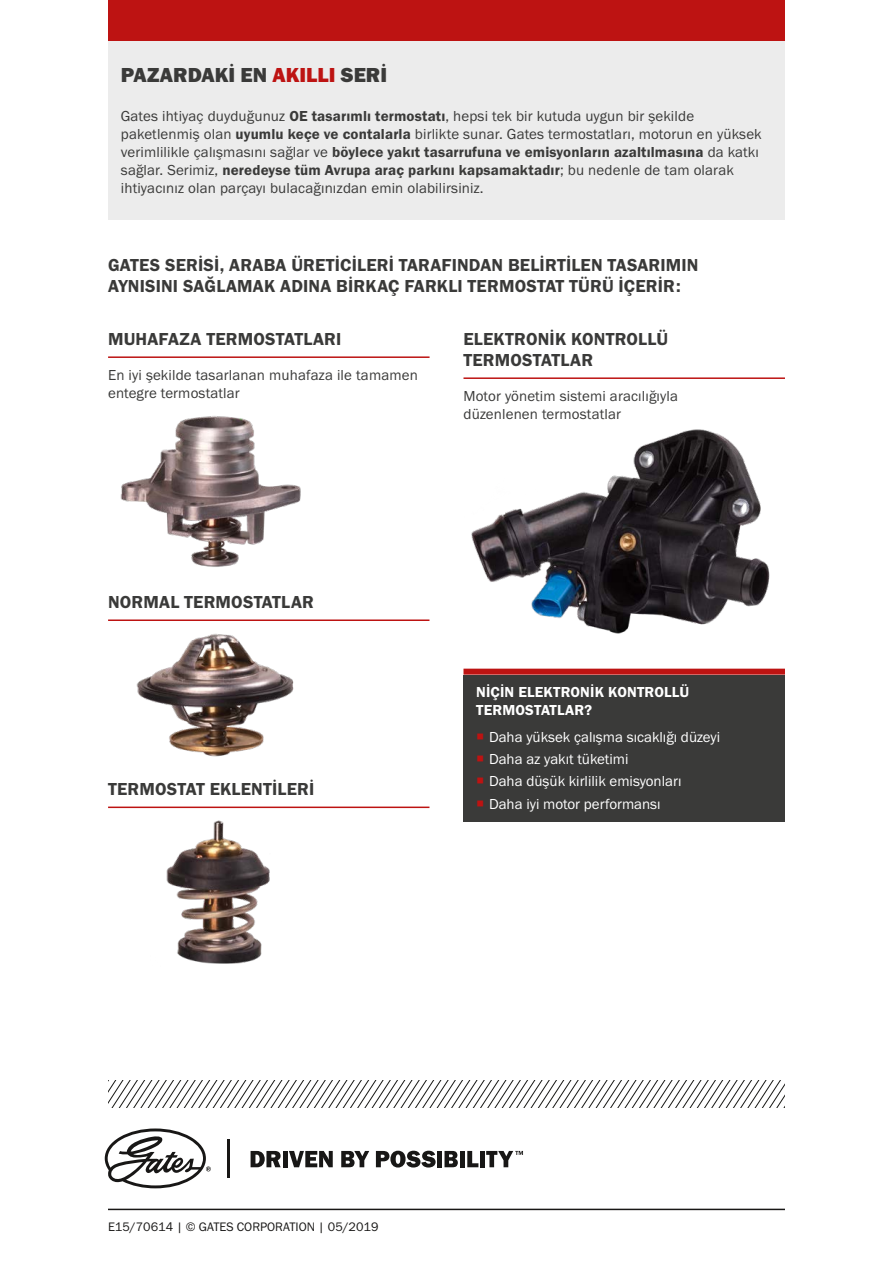
<style>
.page{position:relative;width:893px;height:1263px;background:#fff}
.page>*{position:absolute;margin:0;border:0;box-sizing:border-box;transform-origin:0 0}
.BODY_-_Title{font:21px "Franklin Gothic URW Hea";color:#3a3a39}
.BODY_-_Subtitle{font:18px/21px "Franklin Gothic URW Dem";letter-spacing:.01em;color:#3a3a39}
.BODY_-__Subtitle_-_R{font:18px/21px "Franklin Gothic URW Dem";letter-spacing:.01em;color:#3a3a39}
.BODY_-_Copy{font:15px/18px "Franklin Gothic URW Boo";letter-spacing:.01em;color:#3a3a39}
.t1{font:15px "Franklin Gothic URW Boo";color:#fff}
.BODY_-_Black_frame{font:15px/18px "Franklin Gothic URW Dem";letter-spacing:.01em;color:#fff}
.BODY_-_Footer{font:12.75px "Franklin Gothic URW Boo";color:#181716}
.s1{color:#bd1312}
.s2{font-family:"Franklin Gothic URW Dem"}
</style>
<div class="page">
<hr style="left:108px;top:1209px;width:677px;height:1px;background:#181716">
<hr style="left:227px;top:1139px;width:3px;height:39px;background:#181716">
<svg style="left:251px;top:1151px;width:30px;height:16px"></svg>
<div style="left:283px;top:1151px;width:5px;height:16px;background:#181716"></div>
<svg style="left:289px;top:1151px;width:44px;height:16px"></svg>
<svg style="left:341px;top:1151px;width:28px;height:16px"></svg>
<svg style="left:376px;top:1151px;width:60px;height:16px"></svg>
<div style="left:437px;top:1151px;width:5px;height:16px;background:#181716"></div>
<svg style="left:444px;top:1151px;width:14px;height:16px"></svg>
<div style="left:460px;top:1151px;width:5px;height:16px;background:#181716"></div>
<svg style="left:467px;top:1151px;width:11px;height:16px"></svg>
<div style="left:480px;top:1151px;width:5px;height:16px;background:#181716"></div>
<svg style="left:486px;top:1151px;width:37px;height:16px"></svg>
<svg style="left:105px;top:1128px;width:106px;height:60px"></svg>
<svg style="left:108px;top:1080px;width:677px;height:27px"></svg>
<img style="left:120px;top:416px;width:181px;height:151px">
<img style="left:166px;top:820px;width:104px;height:144px">
<img style="left:471px;top:429px;width:299px;height:205px">
<img style="left:136px;top:633px;width:158px;height:124px">
<div style="left:108px;top:40px;width:677px;height:180px;background:#ececec"></div>
<hr style="left:463px;top:377px;width:322px;height:2px;background:#bd1312">
<hr style="left:108px;top:806px;width:321px;height:2px;background:#bd1312">
<hr style="left:108px;top:356px;width:322px;height:2px;background:#bd1312">
<div style="left:463px;top:675px;width:322px;height:146px;background:#3a3a39"></div>
<div style="left:463px;top:669px;width:322px;height:6px;background:#bd1312"></div>
<hr style="left:108px;top:619px;width:321px;height:2px;background:#bd1312">
<div style="left:108px;top:0;width:677px;height:40px;background:#bd1312"></div>
<p class="BODY_-_Title" style="left:121px;top:61px;width:268px">PAZARDAKİ EN <span class="s1">AKILLI</span> SERİ</p>
<p class="BODY_-_Copy" style="left:121px;top:106px;width:642px">Gates ihtiyaç duyduğunuz <span class="s2">OE tasarımlı termostatı</span>, hepsi tek bir kutuda uygun bir şekilde paketlenmiş olan <span class="s2">uyumlu keçe ve contalarla</span> birlikte sunar. Gates termostatları, motorun en yüksek verimlilikle çalışmasını sağlar ve <span class="s2">böylece yakıt tasarrufuna ve emisyonların azaltılmasına</span> da katkı sağlar. Serimiz, <span class="s2">neredeyse tüm Avrupa araç parkını kapsamaktadır</span>; bu nedenle de tam olarak ihtiyacınız olan parçayı bulacağınızdan emin olabilirsiniz.</p>
<p class="BODY_-_Subtitle" style="left:108px;top:254px;width:592px">GATES SERİSİ, ARABA ÜRETİCİLERİ TARAFINDAN BELİRTİLEN TASARIMIN<br>AYNISINI SAĞLAMAK ADINA BİRKAÇ FARKLI TERMOSTAT TÜRÜ İÇERİR:</p>
<p class="BODY_-__Subtitle_-_R" style="left:108px;top:328px;width:235px">MUHAFAZA TERMOSTATLARI</p>
<p class="BODY_-_Copy" style="left:108px;top:366px;width:311px">En iyi şekilde tasarlanan muhafaza ile tamamen entegre termostatlar</p>
<p class="BODY_-__Subtitle_-_R" style="left:463px;top:328px;width:206px">ELEKTRONIK KONTROLLÜ<br>TERMOSTATLAR</p>
<p class="BODY_-_Copy" style="left:463px;top:387px;width:216px">Motor yönetim sistemi aracılığıyla düzenlenen termostatlar</p>
<p class="BODY_-__Subtitle_-_R" style="left:108px;top:591px;width:207px">NORMAL TERMOSTATLAR</p>
<p class="BODY_-__Subtitle_-_R" style="left:108px;top:778px;width:208px">TERMOSTAT EKLENTILERI</p>
<p class="BODY_-_Black_frame" style="left:476px;top:683px;width:214px">NİÇİN ELEKTRONİK KONTROLLÜ<br>TERMOSTATLAR?</p>
<p class="t1" style="left:489px;top:727px;width:233px">Daha yüksek çalışma sıcaklığı düzeyi</p>
<p class="t1" style="left:489px;top:750px;width:141px">Daha az yakıt tüketimi</p>
<p class="t1" style="left:489px;top:772px;width:194px">Daha düşük kirlilik emisyonları</p>
<p class="t1" style="left:489px;top:794px;width:173px">Daha iyi motor performansı</p>
<p class="BODY_-_Footer" style="left:108px;top:1219px;width:272px">E15/70614 | © GATES CORPORATION | 05/2019</p>
</div>
